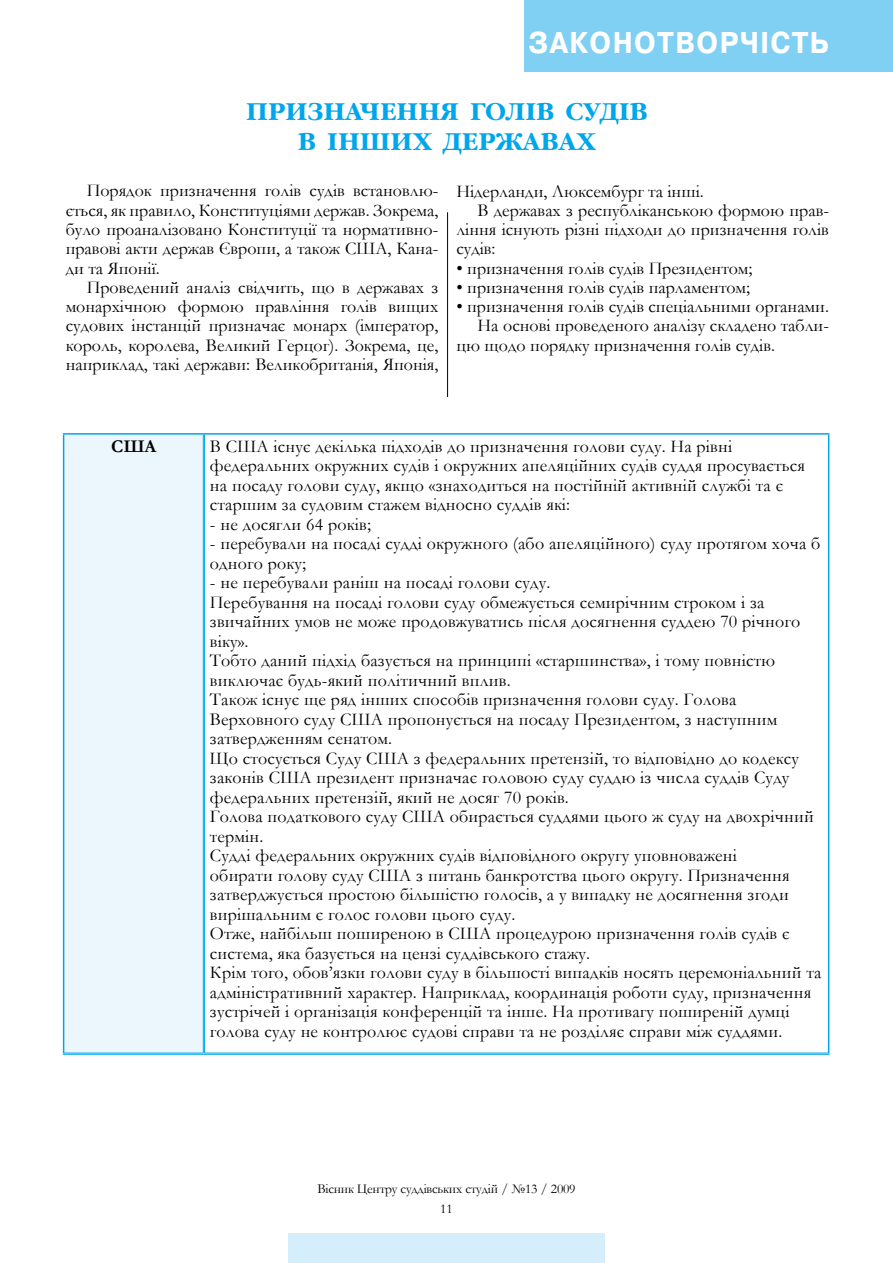
<style>
.page{position:relative;width:893px;height:1263px;background:#fff}
.page>*{position:absolute;margin:0;border:0;box-sizing:border-box;transform-origin:0 0}
.t1{font:700 30px "Pragmatica C";letter-spacing:.05em;color:#fff;scale:.91 1}
.t2{font:700 24px/30px "Garamond C";color:#00a6eb;text-align:center}
.t3{font:18px/19.5px "Garamond";letter-spacing:.01em;color:#000}
.t4{font:700 18px "Garamond";color:#000}
.t5{font:13.5px/20.4px "Garamond";letter-spacing:-.015em;color:#000;text-align:center}
</style>
<div class="page">
<div style="left:288px;top:1233px;width:317px;height:30px;background:#d4eefb"></div>
<div style="left:524px;top:0;width:369px;height:72px;background:#80d0f4"></div>
<div style="left:64px;top:434px;width:140px;height:620px;background:#ebf7fd"></div>
<hr style="left:63px;top:1053px;width:141px;height:1px;background:#fff">
<hr style="left:63px;top:433px;width:141px;height:2px;background:#00a6eb">
<hr style="left:63px;top:435px;width:1px;height:618px;background:#00a6eb">
<hr style="left:204px;top:433px;width:625px;height:2px;background:#00a6eb">
<hr style="left:828px;top:435px;width:1px;height:618px;background:#00a6eb">
<hr style="left:203px;top:435px;width:1px;height:618px;background:#00a6eb">
<hr style="left:204px;top:435px;width:1px;height:618px;background:#00a6eb">
<hr style="left:63px;top:1053px;width:140px;height:1px;background:#00a6eb">
<hr style="left:63px;top:1054px;width:141px;height:1px;background:#00a6eb">
<hr style="left:204px;top:1053px;width:625px;height:1px;background:#00a6eb">
<hr style="left:204px;top:1054px;width:625px;height:1px;background:#00a6eb">
<hr style="left:447px;top:212px;width:1px;height:185px;background:#000">
<h1 class="t1" style="left:529px;top:26px;width:332px">ЗАКОНОТВОРЧІСТЬ</h1>
<h2 class="t2" style="left:246px;top:97px;width:403px">Призначення голів судів в інших державах</h2>
<p class="t3" style="left:66px;top:181px;width:374px;text-align:justify;text-indent:21px">Порядок призначення голів судів встановлю&shy;ється, як правило, Конституціями держав. Зокрема, було проаналізовано Конституції та нормативно&shy;правові акти держав Європи, а також США, Кана&shy;ди та Японії.</p>
<p class="t3" style="left:66px;top:277px;width:374px;text-align:justify;text-indent:21px">Проведений аналіз свідчить, що в державах з монархічною формою правління голів вищих судових інстанцій призначає монарх (імператор, король, королева, Великий Герцог). Зокрема, це, наприклад, такі держави: Великобританія, Японія,</p>
<p class="t3" style="left:456px;top:181px;width:249px">Нідерланди, Люксембург та інші.</p>
<p class="t3" style="left:478px;top:200px;width:353px">В державах з республіканською формою прав-</p>
<p class="t3" style="left:456px;top:219px;width:374px">ління існують різні підходи до призначення голів</p>
<p class="t3" style="left:456px;top:238px;width:41px">судів:</p>
<p class="t3" style="left:456px;top:258px;width:298px">• призначення голів судів Президентом;</p>
<p class="t3" style="left:456px;top:277px;width:295px">• призначення голів судів парламентом;</p>
<p class="t3" style="left:456px;top:296px;width:374px">• призначення голів судів спеціальними органами.</p>
<p class="t3" style="left:478px;top:316px;width:353px">На основі проведеного аналізу складено табли-</p>
<p class="t3" style="left:456px;top:335px;width:320px">цю щодо порядку призначення голів судів.</p>
<p class="t4" style="left:111px;top:434px;width:47px">США</p>
<p class="t3" style="left:210px;top:436px;width:596px">В США існує декілька підходів до призначення голови суду. На рівні федеральних окружних судів і окружних апеляційних судів суддя просувається на посаду голови суду, якщо «знаходиться на постійній активній службі та є старшим за судовим стажем відносно суддів які:</p>
<p class="t3" style="left:210px;top:514px;width:163px">- не досягли 64 років;</p>
<p class="t3" style="left:210px;top:533px;width:612px">- перебували на посаді судді окружного (або апеляційного) суду протягом хоча б одного року;</p>
<p class="t3" style="left:210px;top:572px;width:613px">- не перебували раніш на посаді голови суду.<br>Перебування на посаді голови суду обмежується семирічним строком і за звичайних умов не може продовжуватись після досягнення суддею 70 річного віку».<br>Тобто даний підхід базується на принципі «старшинства», і тому повністю виключає будь-який політичний вплив.<br>Також існує ще ряд інших способів призначення голови суду. Голова Верховного суду США пропонується на посаду Президентом, з наступним затвердженням сенатом.<br>Що стосується Суду США з федеральних претензій, то відповідно до кодексу законів США президент призначає головою суду суддю із числа суддів Суду федеральних претензій, який не досяг 70 років.<br>Голова податкового суду США обирається суддями цього ж суду на двохрічний термін.<br>Судді федеральних окружних судів відповідного округу уповноважені<br>обирати голову суду США з питань банкротства цього округу. Призначення затверджується простою більшістю голосів, а у випадку не досягнення згоди вирішальним є голос голови цього суду.<br>Отже, найбільш поширеною в США процедурою призначення голів судів є система, яка базується на цензі суддівського стажу.<br>Крім того, обов’язки голови суду в більшості випадків носять церемоніальний та адміністративний характер. Наприклад, координація роботи суду, призначення зустрічей і організація конференцій та інше. На противагу поширеній думці голова суду не контролює судові справи та не розділяє справи між суддями.</p>
<p class="t5" style="left:317px;top:1178px;width:260px">Вісник Центру суддівських студій / №13 / 2009<br>11</p>
</div>
